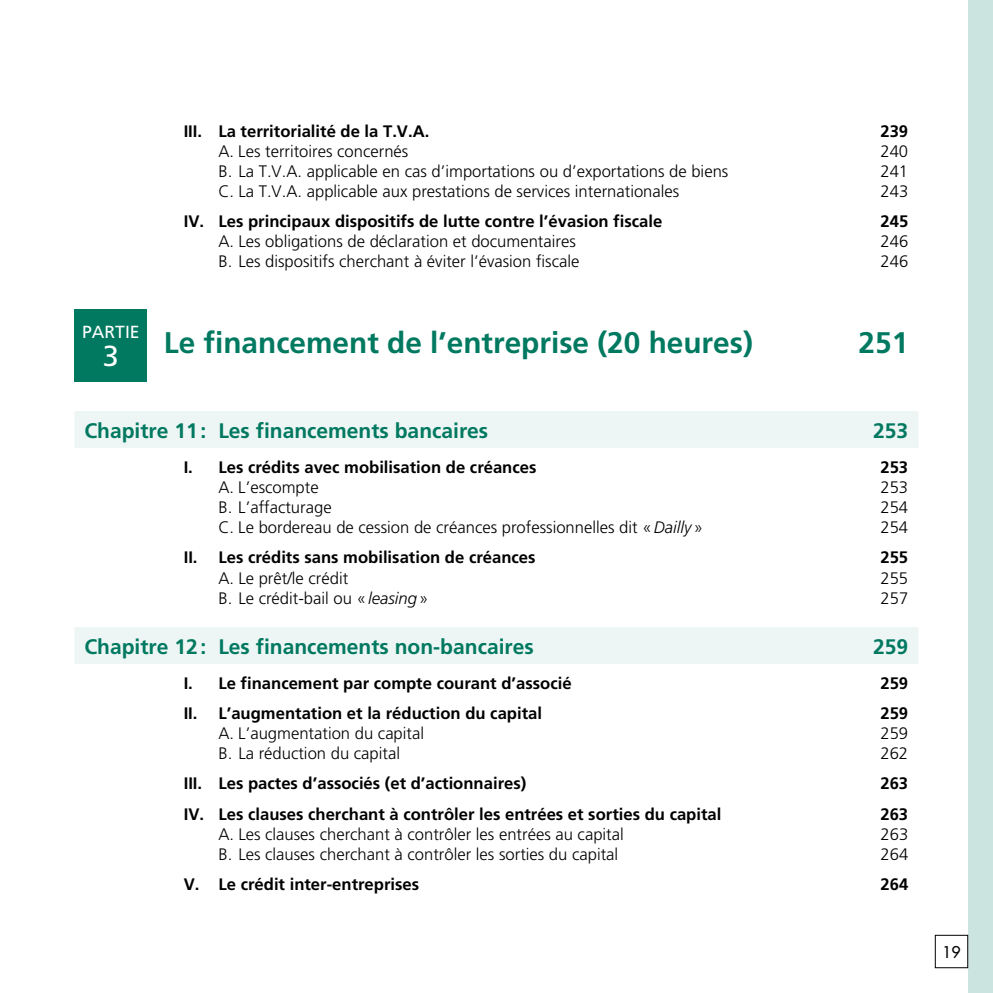
<style>
.page{position:relative;width:993px;height:993px;background:#fff}
.page>*{position:absolute;margin:0;border:0;box-sizing:border-box;transform-origin:0 0}
.t1{font:700 29.75px "Frutiger LT Std";color:#007960}
.t2{font:28.88px "Frutiger LT Std";color:#fff}
.t3{font:700 21px "Frutiger LT Std";color:#007960}
.t4{font:17.5px "Frutiger LT Std";color:#fff}
.t5{font:300 16.62px "Frutiger LT Std";color:#000}
.t6{font:700 16.62px "Frutiger LT Std";color:#000}
.t7{font:500 15.75px "Futura Std";color:#000}
.s1{font-style:italic}
</style>
<div class="page">
<div style="left:967px;top:0;width:25px;height:992px;background:#cce4df"></div>
<div style="left:934px;top:934px;width:33px;height:33px;border:1px solid #000"></div>
<div style="left:74px;top:411px;width:844px;height:36px;background:#edf6f4"></div>
<div style="left:74px;top:627px;width:844px;height:36px;background:#edf6f4"></div>
<div style="left:74px;top:309px;width:73px;height:73px;background:#007960"></div>
<p class="t4" style="left:82px;top:321px;width:59px">PARTIE</p>
<h2 class="t2" style="left:103px;top:339px;width:18px">3</h2>
<p class="t6" style="left:184px;top:121px;width:247px">III. La territorialité de la T.V.A.</p>
<p class="t6" style="left:880px;top:121px;width:29px">239</p>
<p class="t5" style="left:218px;top:141px;width:191px">A. Les territoires concernés</p>
<p class="t5" style="left:880px;top:141px;width:29px">240</p>
<p class="t5" style="left:218px;top:162px;width:511px">B. La T.V.A. applicable en cas d’importations ou d’exportations de biens</p>
<p class="t5" style="left:880px;top:162px;width:29px">241</p>
<p class="t5" style="left:218px;top:182px;width:462px">C. La T.V.A. applicable aux prestations de services internationales</p>
<p class="t5" style="left:880px;top:182px;width:29px">243</p>
<p class="t6" style="left:184px;top:211px;width:480px">IV. Les principaux dispositifs de lutte contre l’évasion fiscale</p>
<p class="t6" style="left:880px;top:211px;width:29px">245</p>
<p class="t5" style="left:218px;top:232px;width:359px">A. Les obligations de déclaration et documentaires</p>
<p class="t5" style="left:880px;top:232px;width:29px">246</p>
<p class="t5" style="left:218px;top:252px;width:362px">B. Les dispositifs cherchant à éviter l’évasion fiscale</p>
<p class="t5" style="left:880px;top:252px;width:29px">246</p>
<h1 class="t1" style="left:164px;top:325px;width:590px">Le financement de l’entreprise (20 heures)</h1>
<h1 class="t1" style="left:858px;top:325px;width:51px">251</h1>
<p class="t3" style="left:84px;top:418px;width:405px">Chapitre 11: Les financements bancaires</p>
<p class="t3" style="left:872px;top:418px;width:37px">253</p>
<p class="t6" style="left:184px;top:457px;width:354px">I. Les crédits avec mobilisation de créances</p>
<p class="t6" style="left:880px;top:457px;width:29px">253</p>
<p class="t5" style="left:218px;top:478px;width:102px">A. L’escompte</p>
<p class="t5" style="left:880px;top:478px;width:29px">253</p>
<p class="t5" style="left:218px;top:498px;width:115px">B. L’affacturage</p>
<p class="t5" style="left:880px;top:498px;width:29px">254</p>
<p class="t5" style="left:218px;top:518px;width:486px">C. Le bordereau de cession de créances professionnelles dit «<span class="s1">Dailly</span>»</p>
<p class="t5" style="left:880px;top:518px;width:29px">254</p>
<p class="t6" style="left:184px;top:547px;width:353px">II. Les crédits sans mobilisation de créances</p>
<p class="t6" style="left:880px;top:547px;width:29px">255</p>
<p class="t5" style="left:218px;top:568px;width:131px">A. Le prêt/le crédit</p>
<p class="t5" style="left:880px;top:568px;width:29px">255</p>
<p class="t5" style="left:218px;top:588px;width:211px">B. Le crédit-bail ou «<span class="s1">leasing</span>»</p>
<p class="t5" style="left:880px;top:588px;width:29px">257</p>
<p class="t3" style="left:84px;top:634px;width:450px">Chapitre 12: Les financements non-bancaires</p>
<p class="t3" style="left:872px;top:634px;width:37px">259</p>
<p class="t6" style="left:184px;top:673px;width:389px">I. Le financement par compte courant d’associé</p>
<p class="t6" style="left:880px;top:673px;width:29px">259</p>
<p class="t6" style="left:184px;top:703px;width:360px">II. L’augmentation et la réduction du capital</p>
<p class="t6" style="left:880px;top:703px;width:29px">259</p>
<p class="t5" style="left:218px;top:723px;width:207px">A. L’augmentation du capital</p>
<p class="t5" style="left:880px;top:723px;width:29px">259</p>
<p class="t5" style="left:218px;top:744px;width:183px">B. La réduction du capital</p>
<p class="t5" style="left:880px;top:744px;width:29px">262</p>
<p class="t6" style="left:184px;top:773px;width:344px">III. Les pactes d’associés (et d’actionnaires)</p>
<p class="t6" style="left:880px;top:773px;width:29px">263</p>
<p class="t6" style="left:184px;top:803px;width:539px">IV. Les clauses cherchant à contrôler les entrées et sorties du capital</p>
<p class="t6" style="left:880px;top:803px;width:29px">263</p>
<p class="t5" style="left:218px;top:824px;width:407px">A. Les clauses cherchant à contrôler les entrées au capital</p>
<p class="t5" style="left:880px;top:824px;width:29px">263</p>
<p class="t5" style="left:218px;top:844px;width:401px">B. Les clauses cherchant à contrôler les sorties du capital</p>
<p class="t5" style="left:880px;top:844px;width:29px">264</p>
<p class="t6" style="left:184px;top:874px;width:237px">V. Le crédit inter-entreprises</p>
<p class="t6" style="left:880px;top:874px;width:29px">264</p>
<p class="t7" style="left:942px;top:942px;width:20px">19</p>
</div>
